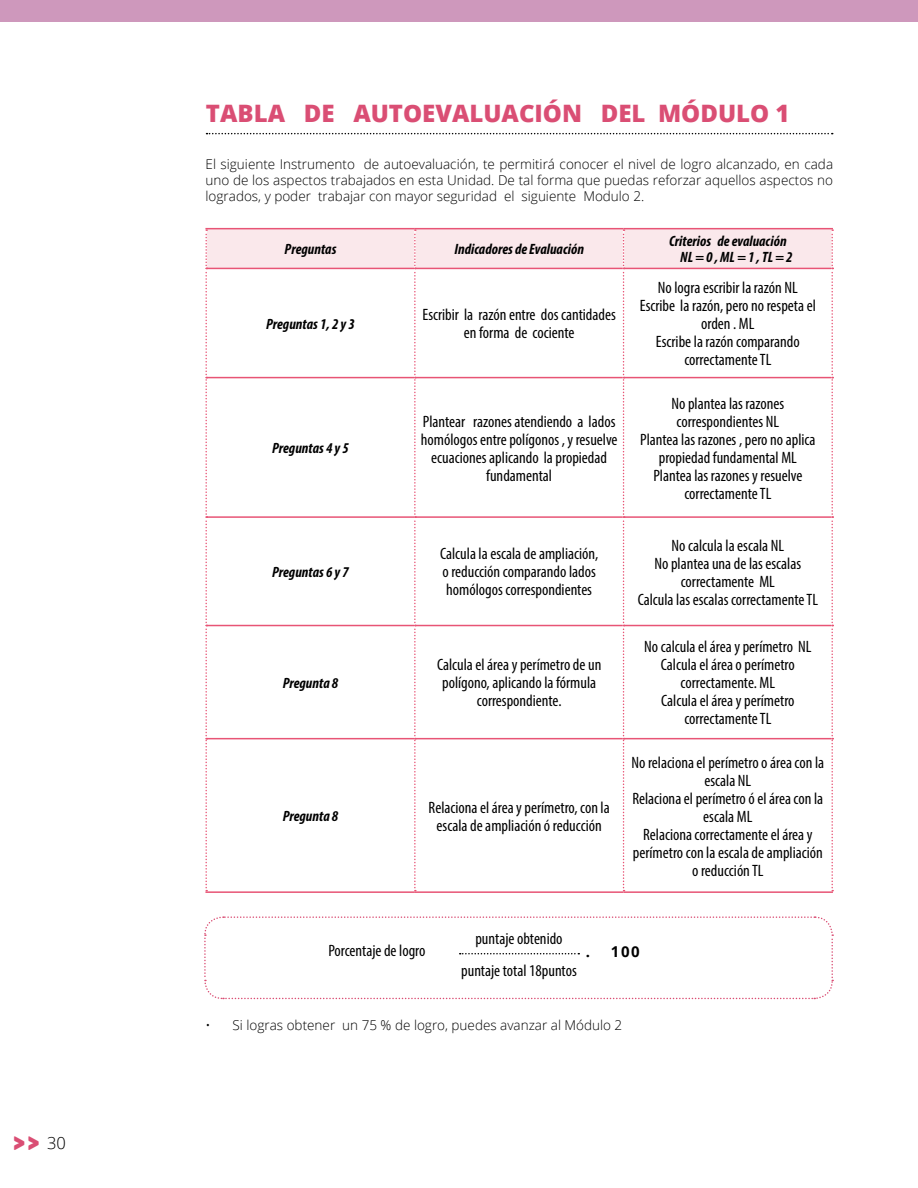
<style>
.page{position:relative;width:918px;height:1188px;background:#fff}
.page>*{position:absolute;margin:0;border:0;box-sizing:border-box;transform-origin:0 0}
.t1{font:800 24px "Open Sans";color:#da4e74}
.t2{font:24px "Panton Black Caps";color:#da4e74}
.t3{font:condensed 16.5px/18px "Myriad Pro";color:#000;text-align:center}
.t4{font:italic 700 condensed 15px/16.5px "Myriad Pro";color:#000}
.t5{font:700 15px "Open Sans";color:#000}
.t6{font:300 13.5px/16.5px "Open Sans";color:#000;text-align:justify}
.s1{font-family:"Open Sans";font-weight:300;font-size:16.5px;color:#000}
</style>
<div class="page">
<div style="left:0;top:0;width:918px;height:21px;background:#ce98bc"></div>
<svg style="left:207px;top:133px;width:626px;height:1px"></svg>
<hr style="left:205px;top:228px;width:210px;height:1px;background:#e85475">
<hr style="left:415px;top:228px;width:209px;height:1px;background:#e85475">
<hr style="left:624px;top:228px;width:209px;height:1px;background:#e85475">
<hr style="left:205px;top:891px;width:210px;height:2px;background:#e85475">
<hr style="left:415px;top:891px;width:209px;height:2px;background:#e85475">
<hr style="left:624px;top:891px;width:209px;height:2px;background:#e85475">
<svg style="left:205px;top:229px;width:628px;height:662px"></svg>
<svg style="left:204px;top:916px;width:630px;height:84px"></svg>
<h1 class="t2" style="left:13px;top:1127px;width:54px">&gt;&gt; <span class="s1">30</span></h1>
<h1 class="t1" style="left:206px;top:95px;width:585px">TABLA DE AUTOEVALUACIÓN DEL MÓDULO 1</h1>
<p class="t6" style="left:206px;top:155px;width:629px">El siguiente Instrumento de autoevaluación, te permitirá conocer el nivel de logro alcanzado, en cada uno de los aspectos trabajados en esta Unidad. De tal forma que puedas reforzar aquellos aspectos no logrados, y poder trabajar con mayor seguridad el siguiente Modulo 2.</p>
<p class="t4" style="left:285px;top:241px;width:53px">Preguntas</p>
<p class="t4" style="left:454px;top:241px;width:131px">Indicadores de Evaluación</p>
<p class="t4" style="left:680px;top:232px;width:114px;text-indent:-11px">Criterios de evaluación<br>NL = 0 , ML = 1 , TL = 2</p>
<p class="t4" style="left:266px;top:315px;width:90px">Preguntas 1, 2 y 3</p>
<p class="t3" style="left:423px;top:306px;width:195px">Escribir la razón entre dos cantidades en forma de cociente</p>
<p class="t4" style="left:272px;top:439px;width:78px">Preguntas 4 y 5</p>
<p class="t3" style="left:421px;top:412px;width:198px">Plantear razones atendiendo a lados homólogos entre polígonos , y resuelve ecuaciones aplicando la propiedad fundamental</p>
<p class="t3" style="left:640px;top:279px;width:178px">No logra escribir la razón NL<br>Escribe la razón, pero no respeta el orden . ML<br>Escribe la razón comparando correctamente TL</p>
<p class="t3" style="left:640px;top:394px;width:177px">No plantea las razones correspondientes NL<br>Plantea las razones , pero no aplica propiedad fundamental ML<br>Plantea las razones y resuelve correctamente TL</p>
<p class="t4" style="left:272px;top:563px;width:78px">Preguntas 6 y 7</p>
<p class="t4" style="left:283px;top:674px;width:57px">Pregunta 8</p>
<p class="t3" style="left:440px;top:545px;width:160px;text-align:left">Calcula la escala de ampliación, o reducción comparando lados homólogos correspondientes</p>
<p class="t3" style="left:638px;top:536px;width:182px">No calcula la escala NL<br>No plantea una de las escalas correctamente ML<br>Calcula las escalas correctamente TL</p>
<p class="t3" style="left:437px;top:656px;width:166px">Calcula el área y perímetro de un polígono, aplicando la fórmula correspondiente.</p>
<p class="t3" style="left:644px;top:638px;width:169px">No calcula el área y perímetro NL<br>Calcula el área o perímetro correctamente. ML<br>Calcula el área y perímetro correctamente TL</p>
<p class="t4" style="left:283px;top:807px;width:57px">Pregunta 8</p>
<p class="t3" style="left:429px;top:798px;width:183px">Relaciona el área y perímetro, con la escala de ampliación ó reducción</p>
<p class="t3" style="left:631px;top:753px;width:194px">No relaciona el perímetro o área con la escala NL<br>Relaciona el perímetro ó el área con la escala ML<br>Relaciona correctamente el área y perímetro con la escala de ampliación o reducción TL</p>
<p class="t3" style="left:475px;top:929px;width:89px">puntaje obtenido</p>
<p class="t3" style="left:328px;top:942px;width:99px">Porcentaje de logro</p>
<p class="t5" style="left:586px;top:941px;width:6px">.</p>
<p class="t5" style="left:611px;top:941px;width:30px">100</p>
<p class="t3" style="left:461px;top:961px;width:117px">puntaje total 18puntos</p>
<p class="t6" style="left:206px;top:1017px;width:418px">• Si logras obtener un 75 % de logro, puedes avanzar al Módulo 2</p>
</div>
